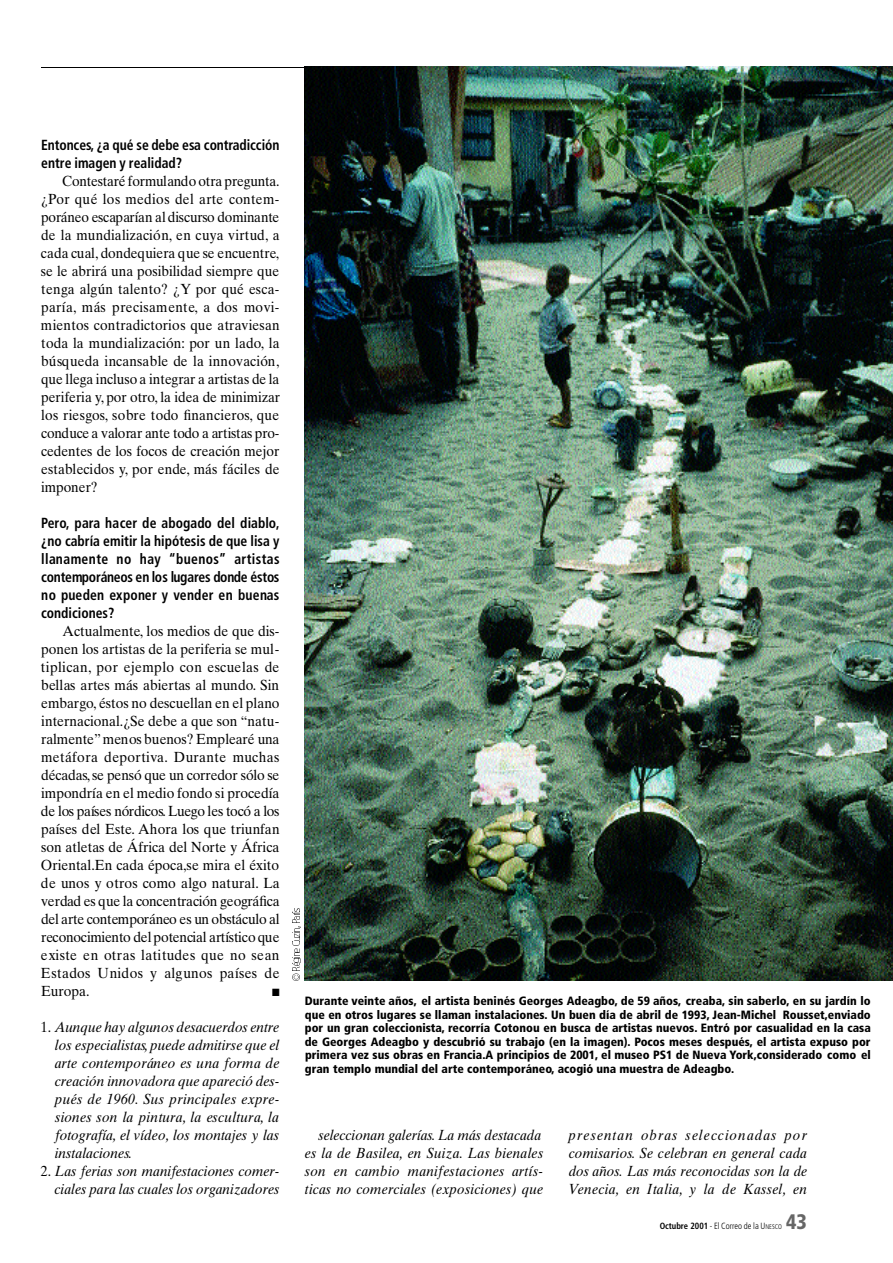
<style>
.page{position:relative;width:893px;height:1263px;background:#fff}
.page>*{position:absolute;margin:0;border:0;box-sizing:border-box;transform-origin:0 0}
.t1{font:900 condensed 21px "Frutiger";color:#666;scale:.95 1}
.t2{font:14.7px/18px "Times Ten";letter-spacing:.01em;color:#000;text-align:justify;scale:.94 1}
.t3{font:14.7px/18px "Times Ten";letter-spacing:.01em;color:#000;text-align:justify;scale:.93 1}
.t4{font:italic 14.7px/18px "Times Ten";color:#000;text-align:right;scale:.93 1}
.t5{font:italic 14.7px/18px "Times Ten";color:#000;text-align:justify;scale:.94 1}
.t6{font:700 condensed 14.7px/18px "Frutiger";color:#000;scale:.93 1}
.t7{font:900 condensed 12px/13.5px "Frutiger";color:#000;text-align:justify}
.t8{font:10.5px "Zapf Dingbats";color:#000;scale:.94 1}
.t9{font:300 condensed 9px "Frutiger";color:#000;scale:.95 1}
.s1{font-style:normal}
.s2{font-weight:700}
.s3{font-size:6.75px}
</style>
<div class="page">
<img style="left:304px;top:67px;width:588px;height:914px">
<svg style="left:292px;top:909px;width:9px;height:71px"></svg>
<hr style="left:41px;top:67px;width:263px;height:1px;background:#000">
<p class="t6" style="left:41px;top:137px;width:258px">E n t o n c e s, ¿a qué se debe esa contra d i c c i ó n entre imagen y realidad?</p>
<p class="t3" style="left:41px;top:173px;width:259px;text-indent:21px">Contestaré formulando otra pregunta. ¿ Por qué los medios del arte contem&shy;poráneo escaparían al discurso dominante de la mundialización, en cuya virtud, a cada cual, dondequiera que se encuentre, se le abrirá una posibilidad siempre que tenga algún talento? ¿Y por qué esca&shy;p a r í a , más precisamente, a dos movi&shy;mientos contradictorios que atraviesan toda la mundialización: por un lado, l a búsqueda incansable de la innovación, que llega incluso a integrar a artistas de la periferia y, por otro, la idea de minimizar los riesgos, sobre todo fin a n c i e r o s, q u e conduce a valorar ante todo a artistas pro&shy;cedentes de los focos de creación mejor establecidos y, por ende, más fáciles de imponer?</p>
<p class="t6" style="left:41px;top:515px;width:258px;text-align:justify">Pe ro, p a ra hacer de abogado del diablo, ¿no cabría emitir la hipótesis de que lisa y llanamente no hay “ b u e n o s ” a r t i s t a s contemporáneos en los lugares donde éstos no pueden exponer y vender en buenas condiciones?</p>
<p class="t2" style="left:41px;top:623px;width:255px;text-indent:22px">Actualmente, los medios de que dis&shy;ponen los artistas de la periferia se mul&shy;t i p l i c a n , por ejemplo con escuelas de bellas artes más abiertas al mundo. S i n embargo, éstos no descuellan en el plano internacional.¿Se debe a que son “natu&shy;r a l m e n t e ” menos buenos? Emplearé una metáfora deportiva. Durante muchas d é c a d a s, se pensó que un corredor sólo se impondría en el medio fondo si procedía de los países nórdicos. Luego les tocó a los países del Este. Ahora los que triunfan son atletas de África del Norte y África Oriental.En cada época,se mira el éxito de unos y otros como algo natural. L a verdad es que la concentración geográfic a del arte contemporáneo es un obstáculo al reconocimiento del potencial artístico que existe en otras latitudes que no sean Estados Unidos y algunos países de Europa.</p>
<p class="t8" style="left:272px;top:987px;width:9px">■</p>
<p class="t5" style="left:55px;top:1019px;width:241px;text-indent:-14px"><span class="s1">1.</span> Aunque hay algunos desacuerdos entre los especialistas, puede admitirse que el arte contemporáneo es una forma de creación innovadora que apareció des&shy;pués de 1960. Sus principales expre&shy;siones son la pintura, la escultura, l a fotografía, el vídeo, los montajes y las instalaciones.</p>
<p class="t4" style="left:41px;top:1163px;width:258px"><span class="s1">2.</span> Las ferias son manifestaciones comer&shy;ciales para las cuales los organizadores</p>
<p class="t7" style="left:305px;top:995px;width:567px">Durante veinte años, el artista beninés Georges Adeagbo, de 59 años, creaba, sin saberlo, en su jardín lo que en otros lugares se llaman instalaciones. Un buen día de abril de 1993, Jean-Michel Rousset,enviado por un gran coleccionista, recorría Cotonou en busca de artistas nuevos. Entró por casualidad en la casa de Georges Adeagbo y descubrió su trabajo (en la imagen). Pocos meses después, el artista expuso por primera vez sus obras en Francia.A principios de 2001, el museo PS1 de Nueva York,considerado como el gran templo mundial del arte contemporáneo, acogió una muestra de Adeagbo.</p>
<p class="t4" style="left:305px;top:1127px;width:258px;text-align:left;text-indent:14px">seleccionan galerías. La más destacada es la de Basilea, en Suiza. Las bienales s o n en cambio manifestaciones artís&shy;ticas no comerciales (exposiciones) que</p>
<p class="t4" style="left:568px;top:1127px;width:258px;text-align:justify">presentan obras seleccionadas por c o m i s a r i o s. Se celebran en general cada dos años. Las más reconocidas son la de Ve n e c i a , en Italia, y la de Kassel, e n</p>
<p class="t9" style="left:659px;top:1222px;width:130px"><span class="s2">Octubre 2001</span> - El Correo de la U<span class="s3">NESCO</span></p>
<h1 class="t1" style="left:786px;top:1214px;width:23px">43</h1>
</div>
